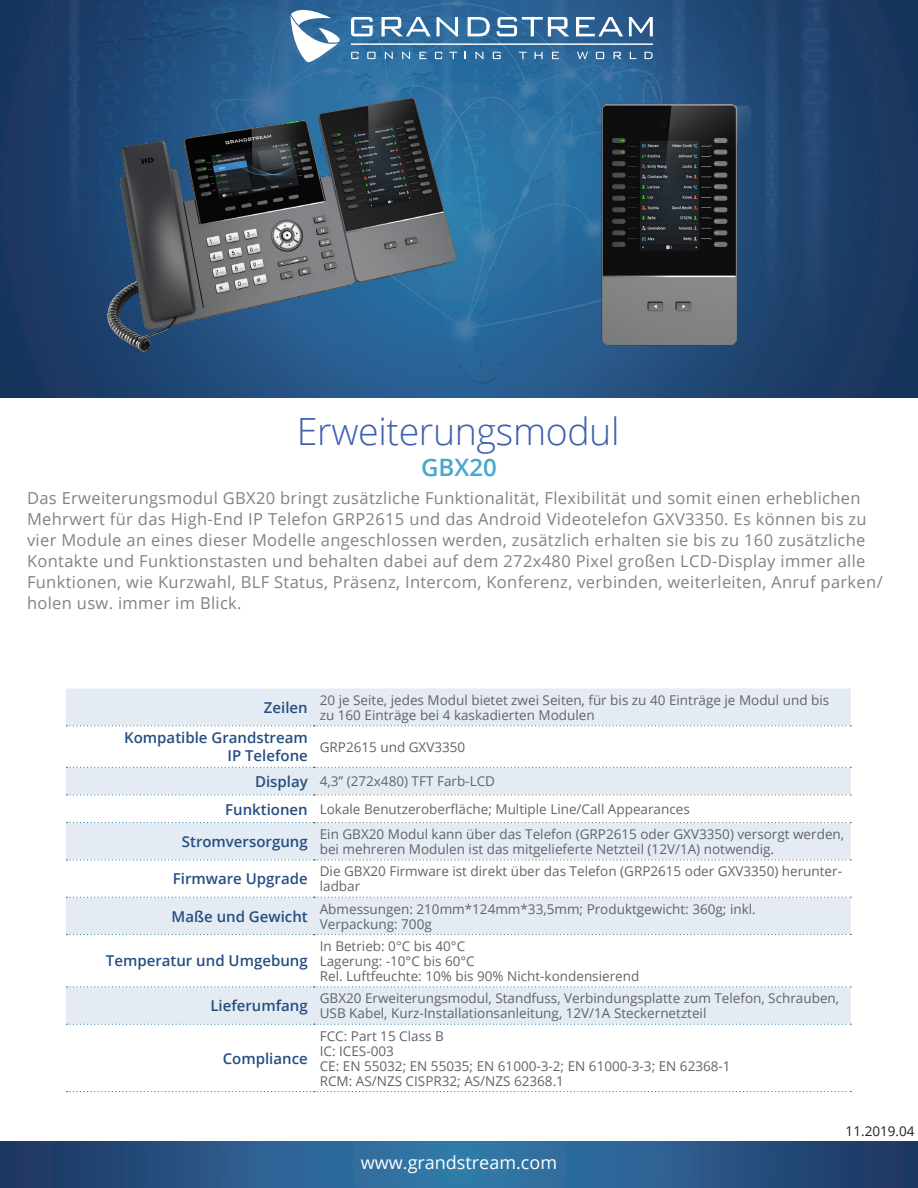
<style>
.page{position:relative;width:918px;height:1188px;background:#fff}
.page>*{position:absolute;margin:0;border:0;box-sizing:border-box;transform-origin:0 0}
.t1{font:300 37.5px "Open Sans";letter-spacing:-.01em;color:#3e60ac}
.t2{font:600 24px "Open Sans";color:#46a8ca}
.t3{font:18px "Open Sans";color:#fff}
.t4{font:16.5px/21px "Open Sans";letter-spacing:.02em;color:#808285}
.t5{font:600 15px "Open Sans";color:#254e82}
.t6{font:13.5px/15px "Open Sans";color:#616469}
.t7{font:13.5px/15px "Open Sans";color:#636366}
.t8{font:13.5px "Open Sans";color:#231f20}
</style>
<div class="page">
<img style="left:0;top:0;width:918px;height:397px">
<svg style="left:291px;top:10px;width:49px;height:52px"></svg>
<svg style="left:351px;top:17px;width:22px;height:19px"></svg>
<svg style="left:382px;top:17px;width:49px;height:19px"></svg>
<svg style="left:437px;top:17px;width:21px;height:19px"></svg>
<svg style="left:468px;top:17px;width:22px;height:19px"></svg>
<svg style="left:497px;top:17px;width:72px;height:19px"></svg>
<svg style="left:576px;top:17px;width:47px;height:19px"></svg>
<svg style="left:629px;top:17px;width:24px;height:19px"></svg>
<svg style="left:351px;top:52px;width:7px;height:7px"></svg>
<svg style="left:367px;top:52px;width:9px;height:7px"></svg>
<svg style="left:385px;top:52px;width:8px;height:7px"></svg>
<svg style="left:402px;top:52px;width:8px;height:7px"></svg>
<svg style="left:420px;top:52px;width:6px;height:7px"></svg>
<svg style="left:435px;top:52px;width:7px;height:7px"></svg>
<svg style="left:449px;top:52px;width:8px;height:7px"></svg>
<svg style="left:476px;top:52px;width:7px;height:7px"></svg>
<svg style="left:493px;top:52px;width:8px;height:7px"></svg>
<svg style="left:519px;top:52px;width:8px;height:7px"></svg>
<svg style="left:535px;top:52px;width:8px;height:7px"></svg>
<svg style="left:552px;top:52px;width:7px;height:7px"></svg>
<svg style="left:645px;top:52px;width:8px;height:7px"></svg>
<svg style="left:596px;top:52px;width:8px;height:7px"></svg>
<svg style="left:614px;top:52px;width:7px;height:7px"></svg>
<svg style="left:630px;top:52px;width:6px;height:7px"></svg>
<svg style="left:577px;top:52px;width:11px;height:7px"></svg>
<hr style="left:351px;top:44px;width:302px;height:1px;background:#fff">
<svg style="left:0;top:1142px;width:918px;height:46px;background:#295988"></svg>
<img style="left:84px;top:79px;width:376px;height:288px">
<img style="left:545px;top:79px;width:232px;height:288px">
<svg style="left:66px;top:688px;width:785px;height:336px;fill:#e4ebf3"></svg>
<svg style="left:66px;top:725px;width:785px;height:1px"></svg>
<svg style="left:66px;top:986px;width:785px;height:1px"></svg>
<svg style="left:66px;top:1024px;width:785px;height:1px"></svg>
<svg style="left:66px;top:1091px;width:785px;height:1px"></svg>
<svg style="left:66px;top:767px;width:785px;height:1px"></svg>
<svg style="left:66px;top:794px;width:785px;height:2px"></svg>
<svg style="left:66px;top:822px;width:785px;height:1px"></svg>
<svg style="left:66px;top:859px;width:785px;height:1px"></svg>
<svg style="left:66px;top:897px;width:785px;height:1px"></svg>
<svg style="left:66px;top:934px;width:785px;height:1px"></svg>
<p class="t1" style="left:297px;top:406px;width:324px">Erweiterungsmodul</p>
<p class="t4" style="left:27px;top:487px;width:857px">Das Erweiterungsmodul GBX20 bringt zusätzliche Funktionalität, Flexibilität und somit einen erheblichen Mehrwert für das High-End IP Telefon GRP2615 und das Android Videotelefon GXV3350. Es können bis zu vier Module an eines dieser Modelle angeschlossen werden, zusätzlich erhalten sie bis zu 160 zusätzliche Kontakte und Funktionstasten und behalten dabei auf dem 272x480 Pixel großen LCD-Display immer alle Funktionen, wie Kurzwahl, BLF Status, Präsenz, Intercom, Konferenz, verbinden, weiterleiten, Anruf parken/ holen usw. immer im Blick.</p>
<p class="t2" style="left:421px;top:451px;width:77px">GBX20</p>
<p class="t5" style="left:264px;top:697px;width:45px">Zeilen</p>
<p class="t7" style="left:320px;top:692px;width:511px">20 je Seite, jedes Modul bietet zwei Seiten, für bis zu 40 Einträge je Modul und bis zu 160 Einträge bei 4 kaskadierten Modulen</p>
<p class="t5" style="left:124px;top:728px;width:185px">Kompatible Grandstream</p>
<p class="t5" style="left:227px;top:746px;width:82px">IP Telefone</p>
<p class="t7" style="left:320px;top:739px;width:147px">GRP2615 und GXV3350</p>
<p class="t5" style="left:255px;top:771px;width:54px">Display</p>
<p class="t6" style="left:320px;top:774px;width:177px">4,3” (272x480) TFT Farb-LCD</p>
<p class="t5" style="left:225px;top:799px;width:84px">Funktionen</p>
<p class="t6" style="left:320px;top:801px;width:372px">Lokale Benutzeroberfläche; Multiple Line/Call Appearances</p>
<p class="t5" style="left:182px;top:831px;width:127px">Stromversorgung</p>
<p class="t6" style="left:320px;top:826px;width:526px">Ein GBX20 Modul kann über das Telefon (GRP2615 oder GXV3350) versorgt werden, bei mehreren Modulen ist das mitgelieferte Netzteil (12V/1A) notwendig.</p>
<p class="t5" style="left:173px;top:869px;width:136px">Firmware Upgrade</p>
<p class="t6" style="left:320px;top:863px;width:524px">Die GBX20 Firmware ist direkt über das Telefon (GRP2615 oder GXV3350) herunter&shy;ladbar</p>
<p class="t5" style="left:172px;top:906px;width:138px">Maße und Gewicht</p>
<p class="t6" style="left:320px;top:901px;width:438px">Abmessungen: 210mm*124mm*33,5mm; Produktgewicht: 360g; inkl.</p>
<p class="t6" style="left:320px;top:916px;width:114px">Verpackung: 700g</p>
<p class="t5" style="left:106px;top:951px;width:203px">Temperatur und Umgebung</p>
<p class="t6" style="left:320px;top:938px;width:147px">In Betrieb: 0°C bis 40°C</p>
<p class="t6" style="left:320px;top:953px;width:157px">Lagerung: -10°C bis 60°C</p>
<p class="t6" style="left:320px;top:968px;width:321px">Rel. Luftfeuchte: 10% bis 90% Nicht-kondensierend</p>
<p class="t5" style="left:210px;top:996px;width:99px">Lieferumfang</p>
<p class="t6" style="left:320px;top:990px;width:521px">GBX20 Erweiterungsmodul, Standfuss, Verbindungsplatte zum Telefon, Schrauben,<br>USB Kabel, Kurz-Installationsanleitung, 12V/1A Steckernetzteil</p>
<p class="t5" style="left:223px;top:1048px;width:87px">Compliance</p>
<p class="t6" style="left:320px;top:1028px;width:126px">FCC: Part 15 Class B</p>
<p class="t6" style="left:320px;top:1043px;width:76px">IC: ICES-003</p>
<p class="t6" style="left:320px;top:1058px;width:412px">CE: EN 55032; EN 55035; EN 61000-3-2; EN 61000-3-3; EN 62368-1</p>
<p class="t6" style="left:320px;top:1073px;width:246px">RCM: AS/NZS CISPR32; AS/NZS 62368.1</p>
<p class="t3" style="left:361px;top:1151px;width:198px">www.grandstream.com</p>
<p class="t8" style="left:846px;top:1122px;width:70px">11.2019.04</p>
</div>
